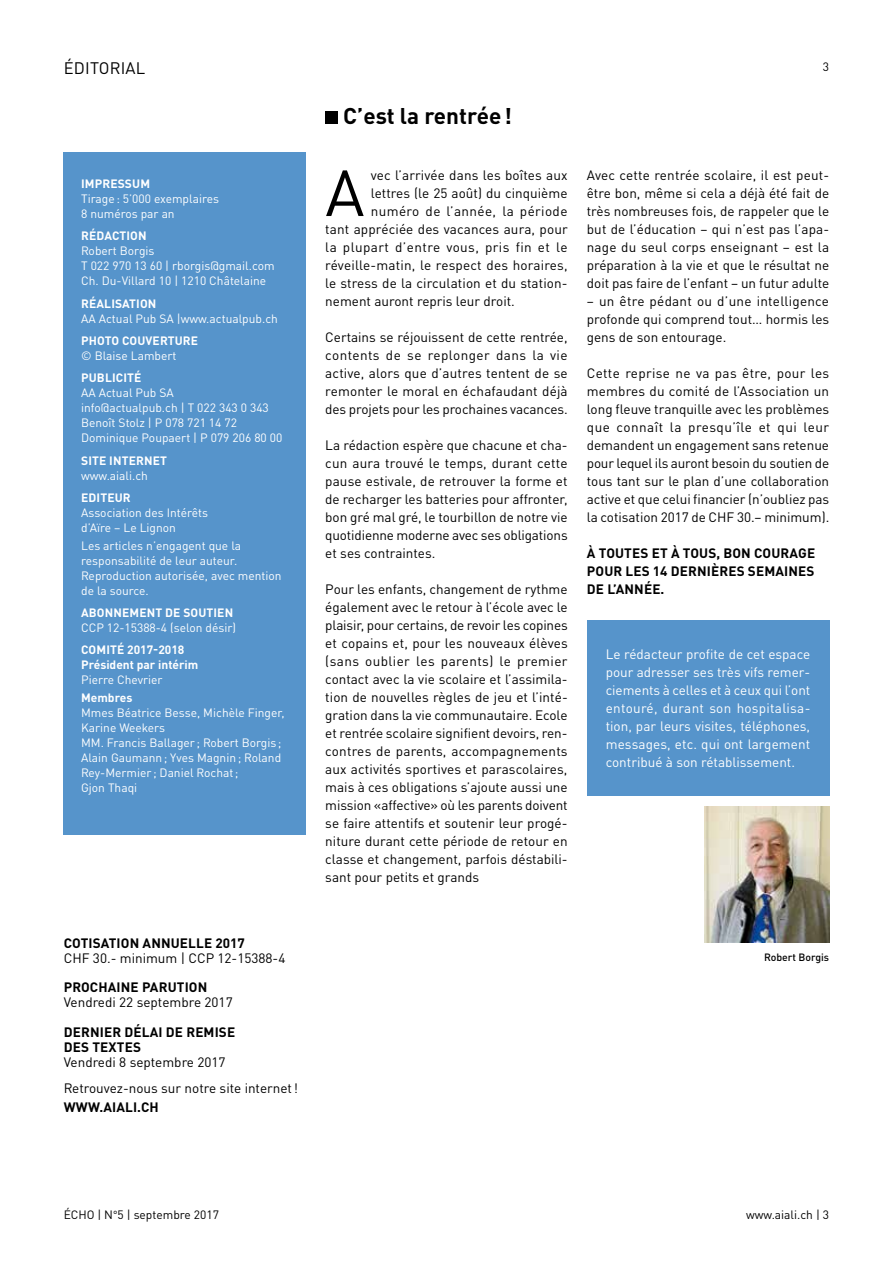
<style>
.page{position:relative;width:893px;height:1263px;background:#fff}
.page>*{position:absolute;margin:0;border:0;box-sizing:border-box;transform-origin:0 0}
.t1{font:64.05px "DINOT";color:#000}
.t2{font:700 22.5px "DIN Pro";color:#000}
.t3{font:16.5px "DINOT";letter-spacing:.01em;color:#000}
.t4{font:13.5px/18px "DINOT";color:#000;text-align:justify}
.t5{font:13.5px/18px "DINOT";color:#fff;text-align:justify}
.t6{font:700 13.5px/18px "DINOT";letter-spacing:.01em;color:#000;text-align:justify}
.t7{font:13.5px "DINOT";letter-spacing:.03em;color:#000}
.t8{font:12px/15px "DINOT";color:#fff}
.t9{font:700 12px/15px "DINOT";letter-spacing:.01em;color:#fff}
.t10{font:12px "DINOT";color:#000}
.t11{font:500 10.5px "DINOT";color:#000}
.s1{font-size:10.05px}
</style>
<div class="page">
<div style="left:587px;top:621px;width:242px;height:175px;background:#5694cb"></div>
<img style="left:704px;top:806px;width:125px;height:136px">
<div style="left:64px;top:152px;width:242px;height:682px;background:#5694cb"></div>
<div style="left:325px;top:111px;width:13px;height:12px;background:#000"></div>
<p class="t3" style="left:64px;top:58px;width:83px">ÉDITORIAL</p>
<p class="t9" style="left:81px;top:176px;width:70px">IMPRESSUM</p>
<p class="t8" style="left:81px;top:191px;width:139px">Tirage: 5’000 exemplaires<br>8 numéros par an</p>
<p class="t9" style="left:81px;top:228px;width:67px">RÉDACTION</p>
<p class="t8" style="left:81px;top:243px;width:195px">Robert Borgis<br>T 022 970 13 60 | rborgis@gmail.com<br>Ch. Du-Villard 10 | 1210 Châtelaine</p>
<p class="t9" style="left:81px;top:296px;width:77px">RÉALISATION</p>
<p class="t8" style="left:81px;top:311px;width:198px">AA Actual Pub SA |www.actualpub.ch</p>
<p class="t9" style="left:81px;top:333px;width:118px">PHOTO COUVERTURE</p>
<p class="t8" style="left:81px;top:348px;width:97px">© Blaise Lambert</p>
<p class="t9" style="left:81px;top:370px;width:62px">PUBLICITÉ</p>
<p class="t8" style="left:81px;top:385px;width:203px">AA Actual Pub SA<br>info@actualpub.ch | T 022 343 0 343<br>Benoît Stolz | P 078 721 14 72<br>Dominique Poupaert | P 079 206 80 00</p>
<p class="t9" style="left:81px;top:452px;width:87px">SITE INTERNET</p>
<p class="t8" style="left:81px;top:467px;width:68px">www.aiali.ch</p>
<p class="t9" style="left:81px;top:490px;width:51px">EDITEUR</p>
<p class="t8" style="left:81px;top:505px;width:129px">Association des Intérêts d’Aïre – Le Lignon</p>
<p class="t8" style="left:81px;top:538px;width:202px">Les articles n’engagent que la responsabilité de leur auteur.<br>Reproduction autorisée, avec mention de la source.</p>
<p class="t9" style="left:81px;top:605px;width:154px">ABONNEMENT DE SOUTIEN</p>
<p class="t8" style="left:81px;top:620px;width:156px">CCP 12-15388-4 (selon désir)</p>
<p class="t9" style="left:81px;top:642px;width:119px">COMITÉ 2017-2018<br>Président par intérim</p>
<p class="t8" style="left:81px;top:672px;width:83px">Pierre Chevrier</p>
<p class="t9" style="left:81px;top:690px;width:53px">Membres</p>
<p class="t8" style="left:81px;top:705px;width:205px">Mmes Béatrice Besse, Michèle Finger,<br>Karine Weekers<br>MM. Francis Ballager ; Robert Borgis ;<br>Alain Gaumann; Yves Magnin; Roland<br>Rey-Mermier ; Daniel Rochat;<br>Gjon Thaqi</p>
<p class="t6" style="left:64px;top:933px;width:182px">COTISATION ANNUELLE 2017</p>
<p class="t4" style="left:64px;top:948px;width:223px">CHF 30.- minimum | CCP 12-15388-4</p>
<p class="t6" style="left:64px;top:978px;width:145px">PROCHAINE PARUTION</p>
<p class="t4" style="left:64px;top:993px;width:170px">Vendredi 22 septembre 2017</p>
<p class="t6" style="left:64px;top:1024px;width:173px;line-height:15px">DERNIER DÉLAI DE REMISE<br>DES TEXTES</p>
<p class="t4" style="left:64px;top:1049px;width:236px;line-height:25.5px">Vendredi 8 septembre 2017<br>Retrouvez-nous sur notre site internet!</p>
<p class="t6" style="left:64px;top:1097px;width:96px">WWW.AIALI.CH</p>
<h2 class="t2" style="left:343px;top:100px;width:170px">C’est la rentrée!</h2>
<h1 class="t1" style="left:325px;top:153px;width:41px">A</h1>
<p class="t4" style="left:371px;top:166px;width:198px">vec l’arrivée dans les boîtes aux</p>
<p class="t4" style="left:371px;top:184px;width:198px">lettres (le 25 août) du cinquième</p>
<p class="t7" style="left:371px;top:203px;width:198px">numéro de l’année, la période</p>
<p class="t4" style="left:325px;top:220px;width:244px">tant appréciée des vacances aura, pour</p>
<p class="t7" style="left:325px;top:239px;width:244px">la plupart d’entre vous, pris fin et le</p>
<p class="t4" style="left:325px;top:256px;width:244px">réveille-matin, le respect des horaires,</p>
<p class="t4" style="left:325px;top:274px;width:244px">le stress de la circulation et du station-</p>
<p class="t4" style="left:325px;top:292px;width:191px">nement auront repris leur droit.</p>
<p class="t4" style="left:325px;top:328px;width:244px">Certains se réjouissent de cette rentrée, contents de se replonger dans la vie active, alors que d’autres tentent de se remonter le moral en échafaudant déjà des projets pour les prochaines vacances.</p>
<p class="t4" style="left:325px;top:436px;width:244px">La rédaction espère que chacune et cha&shy;cun aura trouvé le temps, durant cette pause estivale, de retrouver la forme et de recharger les batteries pour affronter, bon gré mal gré, le tourbillon de notre vie quotidienne moderne avec ses obligations et ses contraintes.</p>
<p class="t4" style="left:325px;top:580px;width:244px">Pour les enfants, changement de rythme également avec le retour à l’école avec le plaisir, pour certains, de revoir les copines et copains et, pour les nouveaux élèves (sans oublier les parents) le premier contact avec la vie scolaire et l’assimila&shy;tion de nouvelles règles de jeu et l’inté&shy;gration dans la vie communautaire. Ecole et rentrée scolaire signifient devoirs, ren&shy;contres de parents, accompagnements aux activités sportives et parascolaires, mais à ces obligations s’ajoute aussi une mission «affective» où les parents doivent se faire attentifs et soutenir leur progé&shy;niture durant cette période de retour en classe et changement, parfois déstabili&shy;sant pour petits et grands</p>
<p class="t10" style="left:823px;top:60px;width:8px">3</p>
<p class="t4" style="left:587px;top:166px;width:244px">Avec cette rentrée scolaire, il est peut&shy;être bon, même si cela a déjà été fait de très nombreuses fois, de rappeler que le but de l’éducation – qui n’est pas l’apa&shy;nage du seul corps enseignant – est la préparation à la vie et que le résultat ne doit pas faire de l’enfant – un futur adulte</p>
<p class="t4" style="left:587px;top:292px;width:244px">– un être pédant ou d’une intelligence profonde qui comprend tout… hormis les gens de son entourage.</p>
<p class="t4" style="left:587px;top:364px;width:244px">Cette reprise ne va pas être, pour les membres du comité de l’Association un long fleuve tranquille avec les problèmes que connaît la presqu’île et qui leur demandent un engagement sans retenue pour lequel ils auront besoin du soutien de tous tant sur le plan d’une collaboration active et que celui financier (n’oubliez pas la cotisation 2017 de CHF 30.– minimum).</p>
<p class="t6" style="left:587px;top:544px;width:230px">À TOUTES ET À TOUS, BON COURAGE POUR LES 14 DERNIÈRES SEMAINES DE L’ANNÉE.</p>
<p class="t5" style="left:606px;top:645px;width:206px">Le rédacteur profite de cet espace pour adresser ses très vifs remer&shy;ciements à celles et à ceux qui l’ont entouré, durant son hospitalisa&shy;tion, par leurs visites, téléphones, messages, etc. qui ont largement contribué à son rétablissement.</p>
<p class="t11" style="left:764px;top:951px;width:67px">Robert Borgis</p>
<p class="t10" style="left:64px;top:1207px;width:157px">ÉCHO | N<span class="s1">°</span>5 | septembre 2017</p>
<p class="t10" style="left:746px;top:1207px;width:85px">www.aiali.ch | 3</p>
</div>
